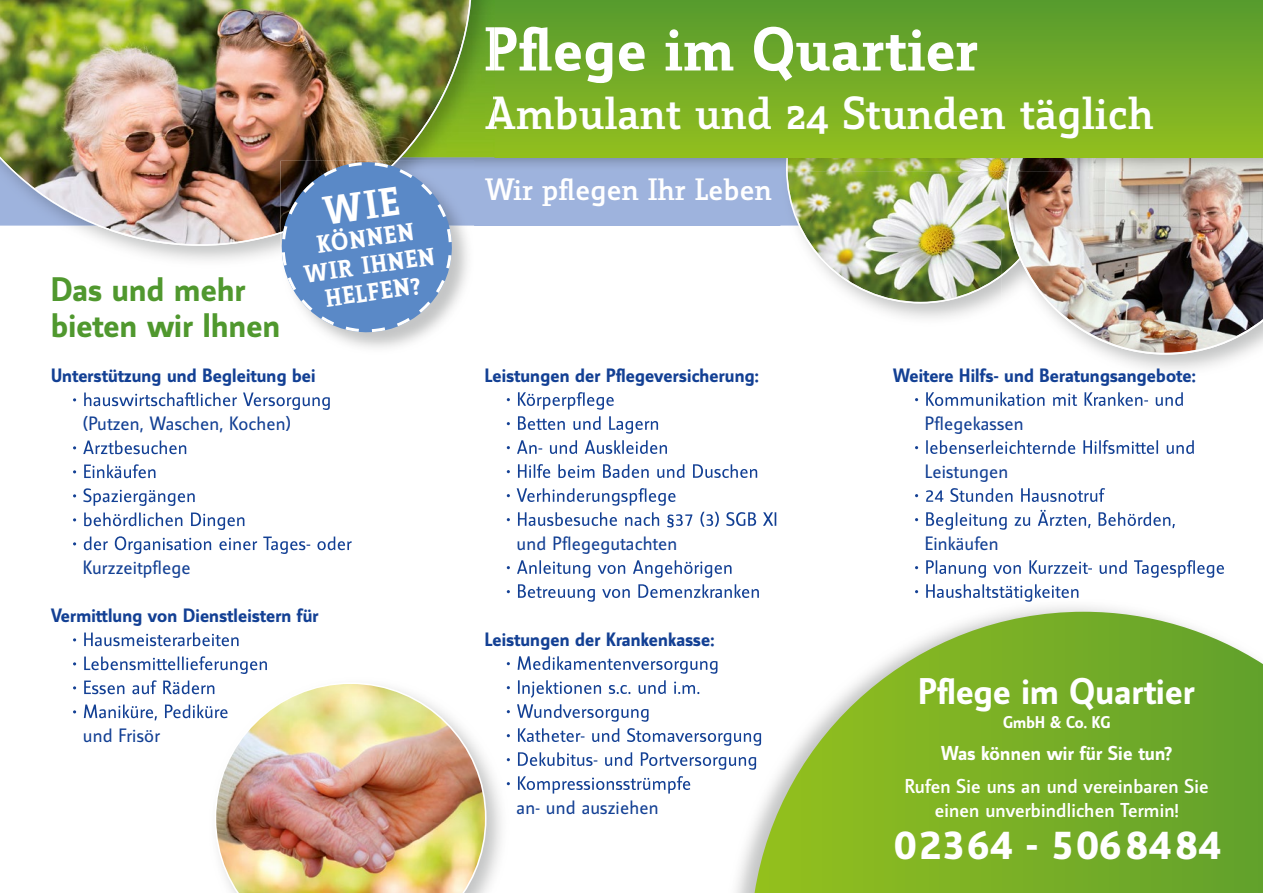
<style>
.page{position:relative;width:1263px;height:893px;background:#fff}
.page>*{position:absolute;margin:0;border:0;box-sizing:border-box;transform-origin:0 0}
.t1{font:700 60px "Manual Slab";letter-spacing:.01em;color:#fff}
.t2{font:500 45px "Manual Slab";color:#fff}
.t3{font:45px "Manual Sans Bold Tf";letter-spacing:.035em;color:#fff}
.t4{font:36px "Manual Sans Bold Tf";letter-spacing:.01em;color:#fff}
.t5{font:33px/36px "Manual Sans Bold Tf";letter-spacing:.01em;color:#50982e}
.t6{font:500 30px "Manual Slab";letter-spacing:.005em;color:#fff}
.t7{font:24px/27px "Manual Slab Bold Tf";color:#fff;text-align:center}
.t8{font:19.5px/24px "Manual Sans Medium Tf";letter-spacing:.01em;color:#fff;text-align:center}
.t9{font:19.5px "Manual Sans Bold Tf";letter-spacing:.01em;color:#fff}
.t10{font:18.75px "Manual Sans Bold Tf";letter-spacing:.01em;color:#134094}
.t11{font:18.75px "Manual Sans Regular Tf";letter-spacing:.01em;color:#134094}
.t12{font:16.5px "Manual Sans Bold Tf";letter-spacing:.01em;color:#fff}
</style>
<div class="page">
<div style="left:0;top:0;width:1263px;height:225px;background:#9eb3dd"></div>
<img style="left:786px;top:171px;width:215px;height:132px">
<img style="left:213px;top:686px;width:294px;height:205px">
<img style="left:215px;top:684px;width:271px;height:209px">
<img style="left:1001px;top:171px;width:5px;height:87px">
<img style="left:1001px;top:258px;width:5px;height:19px">
<img style="left:1006px;top:171px;width:257px;height:184px">
<svg style="left:754px;top:612px;width:509px;height:281px;background:#8ebb4b"></svg>
<img style="left:472px;top:157px;width:791px;height:14px">
<svg style="left:786px;top:157px;width:2px;height:14px"></svg>
<img style="left:1008px;top:157px;width:5px;height:14px">
<div style="left:495px;top:0;width:768px;height:157px;background:linear-gradient(to bottom,#569a2f,#92bf1f)"></div>
<svg style="left:73px;top:392px;width:257px;height:18px"></svg>
<svg style="left:73px;top:440px;width:113px;height:14px"></svg>
<svg style="left:73px;top:464px;width:82px;height:14px"></svg>
<svg style="left:73px;top:488px;width:122px;height:18px"></svg>
<svg style="left:73px;top:512px;width:171px;height:18px"></svg>
<svg style="left:73px;top:536px;width:279px;height:18px"></svg>
<svg style="left:73px;top:632px;width:166px;height:14px"></svg>
<svg style="left:73px;top:656px;width:194px;height:18px"></svg>
<svg style="left:73px;top:680px;width:141px;height:14px"></svg>
<svg style="left:73px;top:704px;width:155px;height:16px"></svg>
<svg style="left:507px;top:392px;width:107px;height:18px"></svg>
<svg style="left:507px;top:416px;width:151px;height:18px"></svg>
<svg style="left:507px;top:440px;width:160px;height:14px"></svg>
<svg style="left:507px;top:464px;width:250px;height:14px"></svg>
<svg style="left:507px;top:488px;width:168px;height:18px"></svg>
<svg style="left:507px;top:512px;width:269px;height:15px"></svg>
<svg style="left:507px;top:560px;width:224px;height:18px"></svg>
<svg style="left:507px;top:584px;width:252px;height:18px"></svg>
<svg style="left:507px;top:656px;width:210px;height:18px"></svg>
<svg style="left:507px;top:680px;width:192px;height:18px"></svg>
<svg style="left:507px;top:704px;width:141px;height:18px"></svg>
<svg style="left:507px;top:728px;width:254px;height:18px"></svg>
<svg style="left:507px;top:752px;width:249px;height:18px"></svg>
<svg style="left:507px;top:776px;width:183px;height:17px"></svg>
<svg style="left:915px;top:392px;width:268px;height:14px"></svg>
<svg style="left:915px;top:440px;width:279px;height:14px"></svg>
<svg style="left:915px;top:488px;width:190px;height:14px"></svg>
<svg style="left:915px;top:510px;width:260px;height:20px"></svg>
<svg style="left:915px;top:560px;width:309px;height:18px"></svg>
<svg style="left:915px;top:584px;width:163px;height:18px"></svg>
<img style="left:474px;top:225px;width:21px;height:1px">
<img style="left:472px;top:0;width:23px;height:157px">
<img style="left:486px;top:70px;width:9px;height:13px">
<img style="left:486px;top:27px;width:9px;height:43px">
<img style="left:485px;top:96px;width:10px;height:42px">
<img style="left:485px;top:97px;width:10px;height:32px">
<img style="left:0;top:0;width:472px;height:246px">
<img style="left:337px;top:225px;width:137px;height:123px">
<img style="left:458px;top:171px;width:14px;height:54px">
<img style="left:458px;top:161px;width:16px;height:10px">
<svg style="left:276px;top:156px;width:182px;height:182px;background:#7897c1"></svg>
<p class="t7" style="left:298px;top:234px;width:134px;rotate:-8deg">KÖNNEN<br>WIR IHNEN<br>HELFEN?</p>
<h3 class="t5" style="left:51px;top:271px;width:231px">Das und mehr bieten wir Ihnen</h3>
<p class="t10" style="left:51px;top:364px;width:266px">Unterstützung und Begleitung bei</p>
<p class="t11" style="left:83px;top:412px;width:210px">(Putzen, Waschen, Kochen)</p>
<p class="t11" style="left:83px;top:556px;width:109px">Kurzzeitpflege</p>
<p class="t10" style="left:51px;top:604px;width:269px">Vermittlung von Dienstleistern für</p>
<p class="t11" style="left:83px;top:724px;width:79px">und Frisör</p>
<h1 class="t1" style="left:485px;top:13px;width:495px">Pflege im Quartier</h1>
<h2 class="t2" style="left:485px;top:86px;width:670px">Ambulant und 24 Stunden täglich</h2>
<h3 class="t6" style="left:485px;top:171px;width:288px">Wir pflegen Ihr Leben</h3>
<p class="t10" style="left:485px;top:364px;width:275px">Leistungen der Pflegeversicherung:</p>
<p class="t11" style="left:517px;top:532px;width:162px">und Pflegegutachten</p>
<p class="t10" style="left:485px;top:628px;width:231px">Leistungen der Krankenkasse:</p>
<p class="t11" style="left:517px;top:796px;width:143px">an- und ausziehen</p>
<p class="t10" style="left:893px;top:364px;width:304px">Weitere Hilfs- und Beratungsangebote:</p>
<p class="t11" style="left:925px;top:412px;width:100px">Pflegekassen</p>
<p class="t11" style="left:925px;top:460px;width:85px">Leistungen</p>
<p class="t11" style="left:925px;top:532px;width:75px">Einkäufen</p>
<h3 class="t4" style="left:918px;top:669px;width:278px">Pflege im Quartier</h3>
<p class="t12" style="left:1003px;top:712px;width:109px">GmbH &amp; Co. KG</p>
<p class="t9" style="left:941px;top:742px;width:233px">Was können wir für Sie tun?</p>
<p class="t8" style="left:905px;top:774px;width:305px">Rufen Sie uns an und vereinbaren Sie einen unverbindlichen Termin!</p>
<h2 class="t3" style="left:894px;top:815px;width:328px">02364 - 5068484</h2>
</div>
